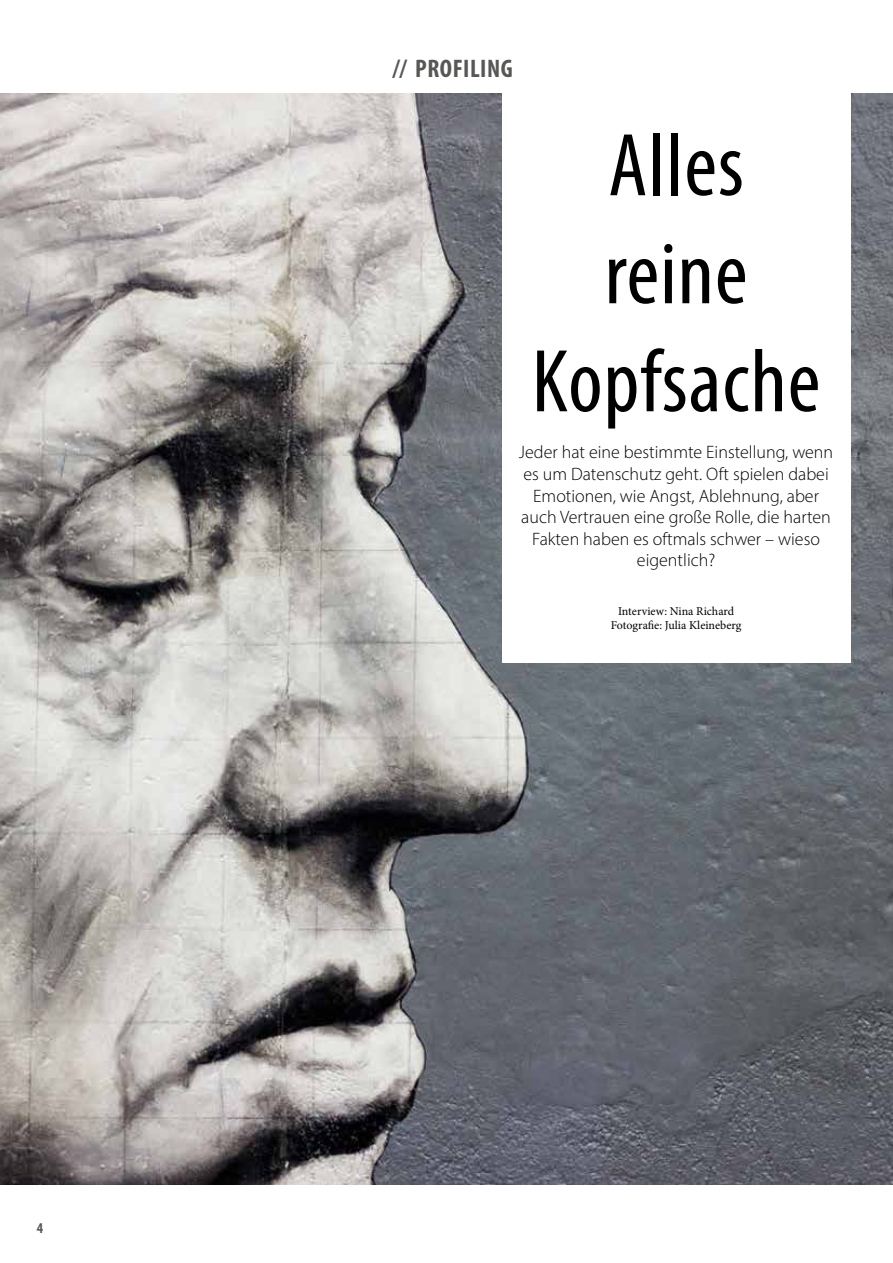
<style>
.page{position:relative;width:893px;height:1263px;background:#fff}
.page>*{position:absolute;margin:0;border:0;box-sizing:border-box;transform-origin:0 0}
.t1{font:condensed 90px/108px "Myriad Pro";letter-spacing:.01em;color:#000;text-align:center}
.t2{font:700 condensed 25.5px "Myriad Pro";letter-spacing:.02em;color:#575756}
.t3{font:300 18px/21.6px "Myriad Pro";color:#000;text-align:center}
.t4{font:700 condensed 15px "Myriad Pro";color:#575756}
.t5{font:12px/14.4px "Minion Pro";color:#000;text-align:center}
</style>
<div class="page">
<img style="left:0;top:94px;width:893px;height:1090px">
<div style="left:502px;top:94px;width:348px;height:569px;background:#fff"></div>
<p class="t4" style="left:37px;top:1219px;width:8px">4</p>
<h2 class="t2" style="left:393px;top:52px;width:122px">// PROFILING</h2>
<h1 class="t1" style="left:532px;top:110px;width:290px">Alles reine<br>Kopfsache</h1>
<p class="t3" style="left:519px;top:441px;width:316px">Jeder hat eine bestimmte Einstellung, wenn es um Datenschutz geht. Oft spielen dabei Emotionen, wie Angst, Ablehnung, aber auch Vertrauen eine große Rolle, die harten Fakten haben es oftmals schwer – wieso eigentlich?</p>
<p class="t5" style="left:611px;top:604px;width:132px">Interview: Nina Richard<br>Fotografie: Julia Kleineberg</p>
</div>
